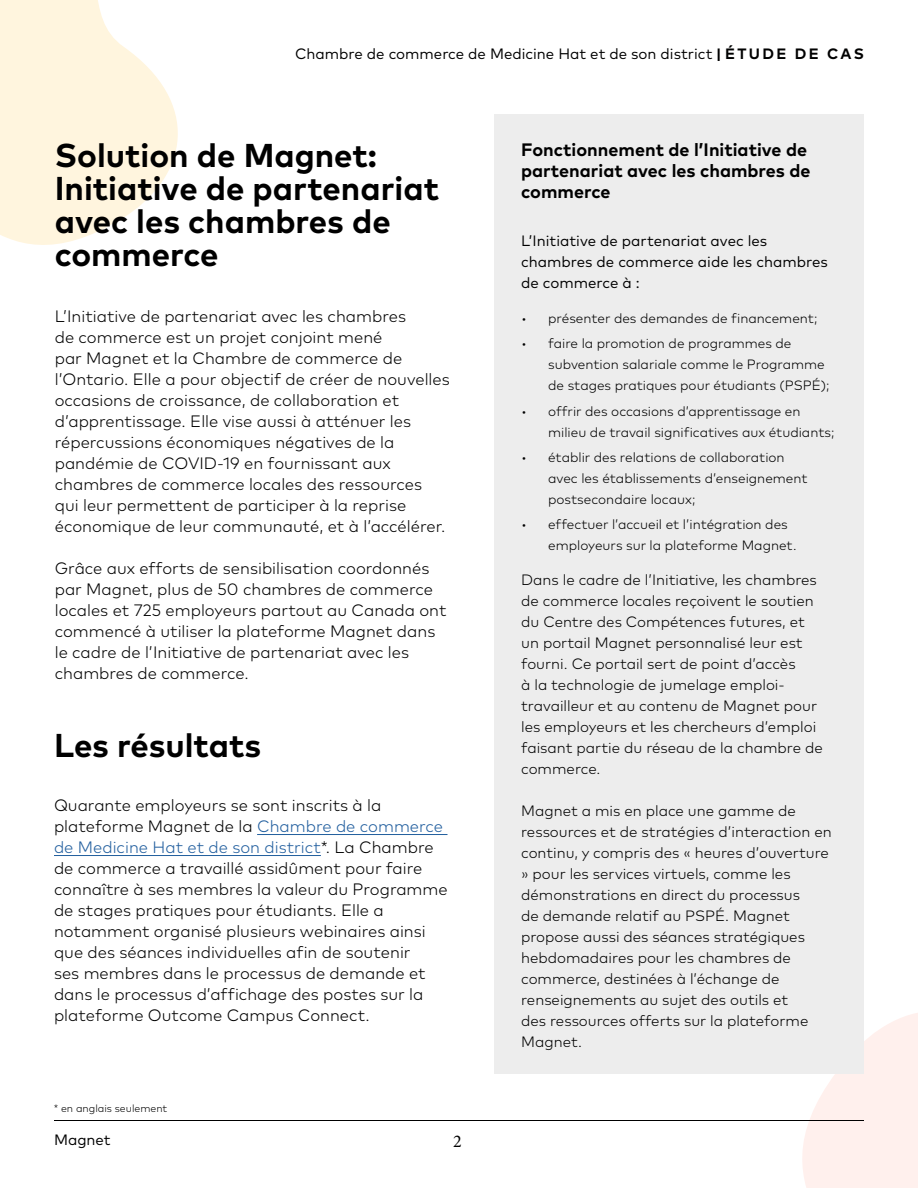
<style>
.page{position:relative;width:918px;height:1188px;background:#fff}
.page>*{position:absolute;margin:0;border:0;box-sizing:border-box;transform-origin:0 0}
.t1{font:700 33px/33px "Mark Pro";color:#000}
.t2{font:700 18px/21px "Mark Pro";color:#000}
.t3{font:18px "Minion Pro";color:#000}
.t4{font:300 16.5px/21px "Mark Pro";color:#000}
.t5{font:300 15px/21px "Mark Pro";color:#000}
.t6{font:15px/21px "Mark Pro";color:#000}
.t7{font:300 13.5px/21px "Mark Pro";color:#000}
.t8{font:300 10.5px "Mark Pro";color:#000}
.s1{font-weight:700}
.s2{font-weight:700;color:#000101}
.s3{color:#215e9e}
</style>
<div class="page">
<hr style="left:54px;top:1120px;width:810px;height:1px;background:#000">
<svg style="left:0;top:0;width:178px;height:245px;fill:#fff5de"></svg>
<svg style="left:802px;top:1013px;width:116px;height:175px;background:#fef0ed"></svg>
<div style="left:494px;top:114px;width:370px;height:960px;background:#ededed"></div>
<hr style="left:257px;top:834px;width:191px;height:1px;background:#215e9e">
<hr style="left:54px;top:855px;width:267px;height:1px;background:#215e9e">
<p class="t6" style="left:295px;top:42px;width:570px">Chambre de commerce de Medicine Hat et de son district <span class="s1">|</span> <span class="s2">É T U D E D E C A S</span></p>
<h1 class="t1" style="left:55px;top:137px;width:386px">Solution de Magnet:<br>Initiative de partenariat avec les chambres de commerce</h1>
<p class="t4" style="left:55px;top:304px;width:397px">L’Initiative de partenariat avec les chambres<br>de commerce est un projet conjoint mené<br>par Magnet et la Chambre de commerce de l’Ontario. Elle a pour objectif de créer de nouvelles occasions de croissance, de collaboration et d’apprentissage. Elle vise aussi à atténuer les répercussions économiques négatives de la pandémie de COVID-19 en fournissant aux chambres de commerce locales des ressources qui leur permettent de participer à la reprise économique de leur communauté, et à l’accélérer.</p>
<p class="t4" style="left:55px;top:556px;width:393px">Grâce aux efforts de sensibilisation coordonnés par Magnet, plus de 50 chambres de commerce locales et 725 employeurs partout au Canada ont commencé à utiliser la plateforme Magnet dans le cadre de l’Initiative de partenariat avec les chambres de commerce.</p>
<h1 class="t1" style="left:54px;top:726px;width:209px">Les résultats</h1>
<p class="t4" style="left:54px;top:794px;width:395px">Quarante employeurs se sont inscrits à la plateforme Magnet de la <span class="s3">Chambre de commerce de Medicine Hat et de son district</span>*. La Chambre de commerce a travaillé assidûment pour faire connaître à ses membres la valeur du Programme de stages pratiques pour étudiants. Elle a notamment organisé plusieurs webinaires ainsi que des séances individuelles afin de soutenir<br>ses membres dans le processus de demande et dans le processus d’affichage des postes sur la plateforme Outcome Campus Connect.</p>
<p class="t8" style="left:54px;top:1101px;width:115px">* en anglais seulement</p>
<p class="t6" style="left:54px;top:1128px;width:58px">Magnet</p>
<p class="t3" style="left:453px;top:1129px;width:10px">2</p>
<p class="t2" style="left:521px;top:137px;width:291px">Fonctionnement de l’Initiative de partenariat avec les chambres de commerce</p>
<p class="t6" style="left:521px;top:229px;width:308px">L’Initiative de partenariat avec les chambres de commerce aide les chambres de commerce à :</p>
<p class="t7" style="left:521px;top:307px;width:298px">• présenter des demandes de financement;</p>
<p class="t7" style="left:548px;top:332px;width:283px;text-indent:-27px">• faire la promotion de programmes de subvention salariale comme le Programme de stages pratiques pour étudiants (PSPÉ);</p>
<p class="t7" style="left:548px;top:399px;width:288px;text-indent:-27px">• offrir des occasions d’apprentissage en milieu de travail significatives aux étudiants;</p>
<p class="t7" style="left:548px;top:446px;width:261px;text-indent:-27px">• établir des relations de collaboration avec les établissements d’enseignement postsecondaire locaux;</p>
<p class="t7" style="left:548px;top:513px;width:250px;text-indent:-27px">• effectuer l’accueil et l’intégration des employeurs sur la plateforme Magnet.</p>
<p class="t5" style="left:521px;top:568px;width:303px">Dans le cadre de l’Initiative, les chambres de commerce locales reçoivent le soutien du Centre des Compétences futures, et un portail Magnet personnalisé leur est fourni. Ce portail sert de point d’accès<br>à la technologie de jumelage emploi&shy;travailleur et au contenu de Magnet pour les employeurs et les chercheurs d’emploi faisant partie du réseau de la chambre de commerce.</p>
<p class="t5" style="left:521px;top:799px;width:312px">Magnet a mis en place une gamme de ressources et de stratégies d’interaction en continu, y compris des « heures d’ouverture » pour les services virtuels, comme les démonstrations en direct du processus<br>de demande relatif au PSPÉ. Magnet propose aussi des séances stratégiques hebdomadaires pour les chambres de commerce, destinées à l’échange de renseignements au sujet des outils et<br>des ressources offerts sur la plateforme Magnet.</p>
</div>
